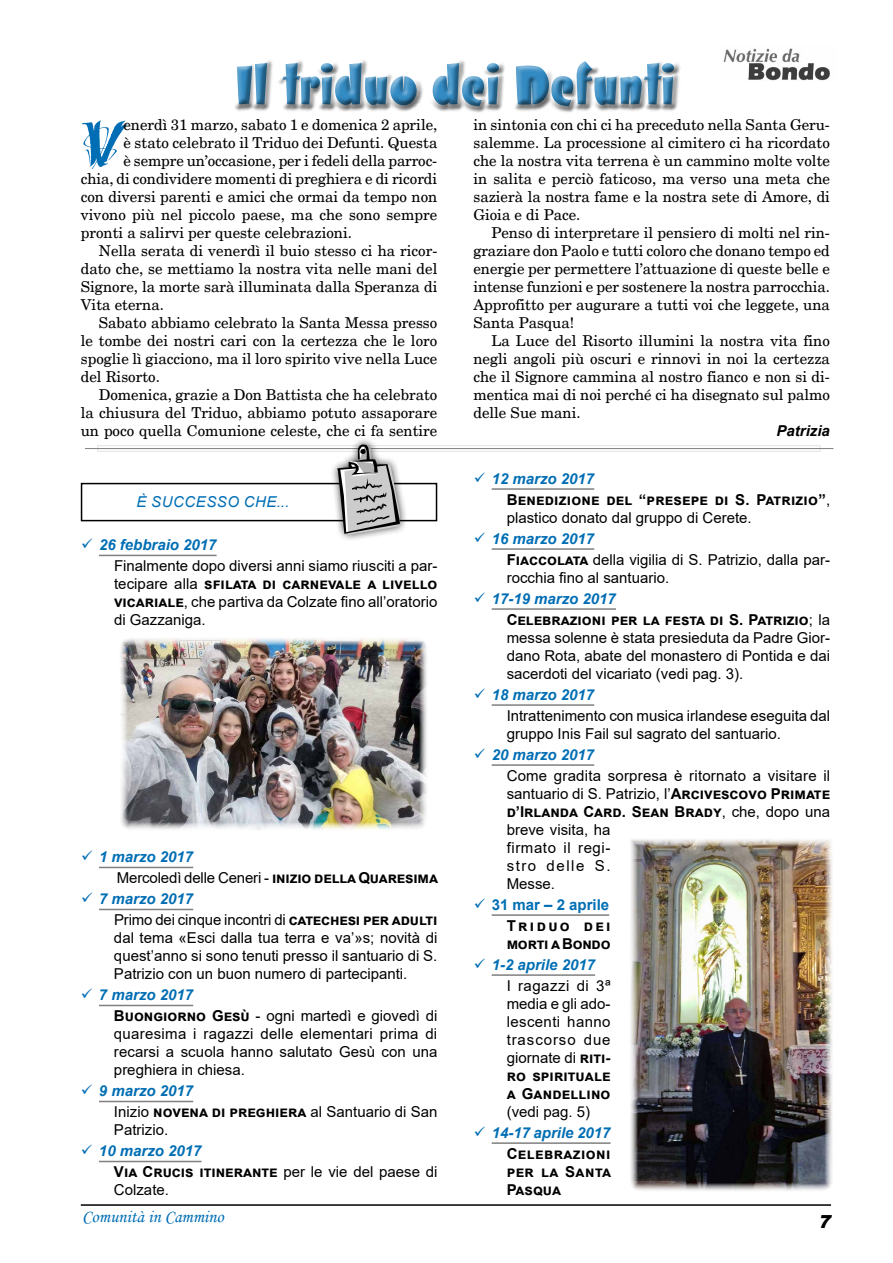
<style>
.page{position:relative;width:893px;height:1263px;background:#fff}
.page>*{position:absolute;margin:0;border:0;box-sizing:border-box;transform-origin:0 0}
.t1{font:68.55px "Hazel Let Plain";color:#006eb4}
.t2{font:54px "Airmole";color:#338bc3}
.t3{font:18px "Monotype Corsiva";color:#006eb4}
.t4{font:italic 900 18px "Arial";color:#000}
.t5{font:15px/18px "New Century Schlbk";color:#000;text-align:justify}
.t6{font:15px/18px "Arial";color:#000}
.t7{font:700 15px/21px "Arial";color:#000}
.t8{font:italic 700 15px/21px "Arial";color:#006eb4}
.t9{font:700 15px/21px "Arial";color:#006eb4;text-align:right}
.t10{font:italic 15px "Arial";letter-spacing:.035em;color:#006eb4}
.t11{font:italic 700 15px "Arial";color:#000}
.s1{color:#006eb4}
.s2{font-weight:700;font-style:italic;color:#006eb4}
.s3{font-weight:700}
.s4{font-style:italic;color:#006eb4}
.s5{font-weight:400}
.s6{color:#000}
.s7{font-weight:400;font-style:normal;color:#000}
.s8{font-style:normal;color:#000}
</style>
<div class="page">
<hr style="left:81px;top:1204px;width:750px;height:2px;background:#000">
<hr style="left:99px;top:555px;width:118px;height:1px;background:#808080">
<hr style="left:99px;top:867px;width:94px;height:1px;background:#808080">
<hr style="left:99px;top:909px;width:94px;height:1px;background:#808080">
<hr style="left:99px;top:1005px;width:94px;height:1px;background:#808080">
<hr style="left:99px;top:1101px;width:94px;height:1px;background:#808080">
<hr style="left:99px;top:1161px;width:103px;height:1px;background:#808080">
<img style="left:723px;top:48px;width:107px;height:33px">
<hr style="left:492px;top:488px;width:102px;height:2px;background:#808080">
<hr style="left:492px;top:548px;width:102px;height:2px;background:#808080">
<hr style="left:492px;top:608px;width:124px;height:2px;background:#808080">
<hr style="left:492px;top:704px;width:102px;height:2px;background:#808080">
<hr style="left:492px;top:764px;width:102px;height:2px;background:#808080">
<hr style="left:492px;top:914px;width:117px;height:2px;background:#808080">
<hr style="left:492px;top:974px;width:103px;height:2px;background:#808080">
<hr style="left:492px;top:1142px;width:119px;height:2px;background:#808080">
<div style="left:233px;top:59px;width:448px;height:55px;background:#000;opacity:.75"></div>
<img style="left:630px;top:839px;width:202px;height:352px">
<img style="left:120px;top:638px;width:307px;height:192px">
<div style="left:97px;top:445px;width:723px;height:7px;border:1px solid #e6e6e6"></div>
<hr style="left:85px;top:448px;width:748px;height:1px;background:#808080">
<div style="left:81px;top:483px;width:356px;height:38px;border:2px solid #000"></div>
<div style="left:330px;top:437px;width:78px;height:105px;background:#000;opacity:.73"></div>
<svg style="left:337px;top:444px;width:63px;height:91px"></svg>
<h2 class="t2" style="left:236px;top:54px;width:441px">Il triduo dei Defunti</h2>
<p class="t5" style="left:123px;top:116px;width:315px">enerdì 31 marzo, sabato 1 e domenica 2 aprile,</p>
<p class="t5" style="left:123px;top:134px;width:315px">è stato celebrato il Triduo dei Defunti. Questa</p>
<p class="t5" style="left:123px;top:152px;width:315px">è sempre un’occasione, per i fedeli della parroc-</p>
<p class="t5" style="left:81px;top:170px;width:358px">chia, di condividere momenti di preghiera e di ricordi</p>
<p class="t5" style="left:81px;top:188px;width:358px">con diversi parenti e amici che ormai da tempo non</p>
<p class="t5" style="left:81px;top:206px;width:358px">vivono più nel piccolo paese, ma che sono sempre</p>
<p class="t5" style="left:81px;top:224px;width:273px">pronti a salirvi per queste celebrazioni.</p>
<p class="t5" style="left:99px;top:242px;width:340px">Nella serata di venerdì il buio stesso ci ha ricor-</p>
<p class="t5" style="left:81px;top:260px;width:358px">dato che, se mettiamo la nostra vita nelle mani del</p>
<p class="t5" style="left:81px;top:278px;width:358px">Signore, la morte sarà illuminata dalla Speranza di</p>
<p class="t5" style="left:81px;top:296px;width:85px">Vita eterna.</p>
<p class="t5" style="left:99px;top:314px;width:340px">Sabato abbiamo celebrato la Santa Messa presso</p>
<p class="t5" style="left:81px;top:332px;width:358px">le tombe dei nostri cari con la certezza che le loro</p>
<p class="t5" style="left:81px;top:350px;width:358px">spoglie lì giacciono, ma il loro spirito vive nella Luce</p>
<p class="t5" style="left:81px;top:368px;width:81px">del Risorto.</p>
<p class="t5" style="left:99px;top:386px;width:340px">Domenica, grazie a Don Battista che ha celebrato</p>
<p class="t5" style="left:81px;top:404px;width:358px">la chiusura del Triduo, abbiamo potuto assaporare</p>
<p class="t5" style="left:81px;top:422px;width:358px">un poco quella Comunione celeste, che ci fa sentire</p>
<h1 class="t1" style="left:81px;top:106px;width:44px">V</h1>
<p class="t10" style="left:137px;top:492px;width:154px">È SUCCESSO CHE...</p>
<p class="t6" style="left:114px;top:534px;width:325px;line-height:21px;text-indent:-33px"><span class="s1">✓</span> <span class="s2">26 febbraio 2017<br></span>Finalmente dopo diversi anni siamo riusciti a par-</p>
<p class="t6" style="left:114px;top:575px;width:325px;text-align:justify">tecipare alla <span class="s3">sfilata di carnevale a livello vicariale</span>, che partiva da Colzate fino all’oratorio di Gazzaniga.</p>
<p class="t6" style="left:117px;top:846px;width:322px;line-height:21px;text-indent:-36px"><span class="s1">✓</span> <span class="s2">1 marzo 2017<br></span>Mercoledì delle Ceneri - <span class="s3">inizio della Quaresima</span></p>
<p class="t6" style="left:114px;top:888px;width:325px;line-height:21px;text-indent:-33px"><span class="s1">✓</span> <span class="s2">7 marzo 2017<br></span>Primo dei cinque incontri di <span class="s3">catechesi per adulti</span></p>
<p class="t6" style="left:114px;top:929px;width:325px;text-align:justify">dal tema «Esci dalla tua terra e va’»s; novità di quest’anno si sono tenuti presso il santuario di S.<br>Patrizio con un buon numero di partecipanti.</p>
<p class="t6" style="left:114px;top:984px;width:325px;line-height:21px;text-indent:-33px"><span class="s1">✓</span> <span class="s2">7 marzo 2017<br></span><span class="s3">Buongiorno Gesù</span> - ogni martedì e giovedì di</p>
<p class="t6" style="left:114px;top:1025px;width:325px;text-align:justify">quaresima i ragazzi delle elementari prima di recarsi a scuola hanno salutato Gesù con una preghiera in chiesa.</p>
<p class="t6" style="left:114px;top:1080px;width:325px;line-height:21px;text-indent:-33px"><span class="s1">✓</span> <span class="s2">9 marzo 2017<br></span>Inizio <span class="s3">novena di preghiera</span> al Santuario di San</p>
<p class="t6" style="left:114px;top:1121px;width:56px">Patrizio.</p>
<p class="t7" style="left:114px;top:1141px;width:325px;text-indent:-33px"><span class="s1">✓</span> <span class="s4">10 marzo 2017<br></span>Via Crucis itinerante <span class="s5">per le vie del paese di</span></p>
<p class="t6" style="left:114px;top:1181px;width:57px">Colzate.</p>
<p class="t5" style="left:473px;top:116px;width:358px">in sintonia con chi ci ha preceduto nella Santa Geru&shy;salemme. La processione al cimitero ci ha ricordato che la nostra vita terrena è un cammino molte volte in salita e perciò faticoso, ma verso una meta che sazierà la nostra fame e la nostra sete di Amore, di Gioia e di Pace.</p>
<p class="t5" style="left:473px;top:224px;width:358px;text-indent:18px">Penso di interpretare il pensiero di molti nel rin&shy;graziare don Paolo e tutti coloro che donano tempo ed energie per permettere l’attuazione di queste belle e intense funzioni e per sostenere la nostra parrocchia.<br>Approfitto per augurare a tutti voi che leggete, una Santa Pasqua!</p>
<p class="t5" style="left:473px;top:332px;width:358px;text-indent:18px">La Luce del Risorto illumini la nostra vita fino negli angoli più oscuri e rinnovi in noi la certezza che il Signore cammina al nostro fianco e non si di&shy;mentica mai di noi perché ci ha disegnato sul palmo delle Sue mani.</p>
<p class="t11" style="left:777px;top:421px;width:55px">Patrizia</p>
<p class="t7" style="left:507px;top:468px;width:325px;text-indent:-33px"><span class="s1">✓</span> <span class="s4">12 marzo 2017<br></span>Benedizione del “presepe di S. Patrizio”<span class="s5">,</span></p>
<p class="t6" style="left:507px;top:508px;width:247px">plastico donato dal gruppo di Cerete.</p>
<p class="t6" style="left:507px;top:528px;width:325px;line-height:21px;text-indent:-33px"><span class="s1">✓</span> <span class="s2">16 marzo 2017<br></span><span class="s3">Fiaccolata</span> della vigilia di S. Patrizio, dalla par-</p>
<p class="t6" style="left:507px;top:568px;width:164px">rocchia fino al santuario.</p>
<p class="t7" style="left:507px;top:588px;width:325px;text-indent:-33px"><span class="s1">✓</span> <span class="s4">17-19 marzo 2017<br></span>Celebrazioni per la festa di S. Patrizio<span class="s5">; la</span></p>
<p class="t6" style="left:507px;top:628px;width:325px;text-align:justify">messa solenne è stata presieduta da Padre Gior&shy;dano Rota, abate del monastero di Pontida e dai sacerdoti del vicariato (vedi pag. 3).</p>
<p class="t6" style="left:507px;top:684px;width:325px;line-height:21px;text-indent:-33px"><span class="s1">✓</span> <span class="s2">18 marzo 2017<br></span>Intrattenimento con musica irlandese eseguita dal</p>
<p class="t6" style="left:507px;top:724px;width:276px">gruppo Inis Fail sul sagrato del santuario.</p>
<p class="t6" style="left:507px;top:744px;width:325px;line-height:21px;text-indent:-33px"><span class="s1">✓</span> <span class="s2">20 marzo 2017<br></span>Come gradita sorpresa è ritornato a visitare il</p>
<p class="t6" style="left:507px;top:784px;width:325px">santuario di S. Patrizio, l’<span class="s3">Arcivescovo Primate d’Irlanda Card. Sean Brady</span>, che, dopo una breve visita, ha<br>firmato il regi-<br>stro delle S.<br>Messe.</p>
<p class="t9" style="left:474px;top:894px;width:138px">✓ 31 mar – 2 aprile<br><span class="s6">Tr iduo dei</span></p>
<p class="t7" style="left:507px;top:933px;width:105px">morti a Bondo</p>
<p class="t8" style="left:507px;top:954px;width:105px;text-indent:-33px">✓ 1-2 aprile 2017<br><span class="s7">I ragazzi di 3ª</span></p>
<p class="t6" style="left:507px;top:994px;width:105px;text-align:justify">media e gli ado&shy;lescenti hanno trascorso due giornate di <span class="s3">riti&shy;ro spirituale a Gandellino</span></p>
<p class="t6" style="left:507px;top:1102px;width:85px">(vedi pag. 5)</p>
<p class="t8" style="left:474px;top:1122px;width:138px;text-align:right">✓ 14-17 aprile 2017<br><span class="s8">Celebrazioni</span></p>
<p class="t7" style="left:507px;top:1163px;width:105px;line-height:18px">per la Santa<br>Pasqua</p>
<p class="t3" style="left:82px;top:1206px;width:143px">Comunità in Cammino</p>
<p class="t4" style="left:819px;top:1210px;width:14px">7</p>
</div>
